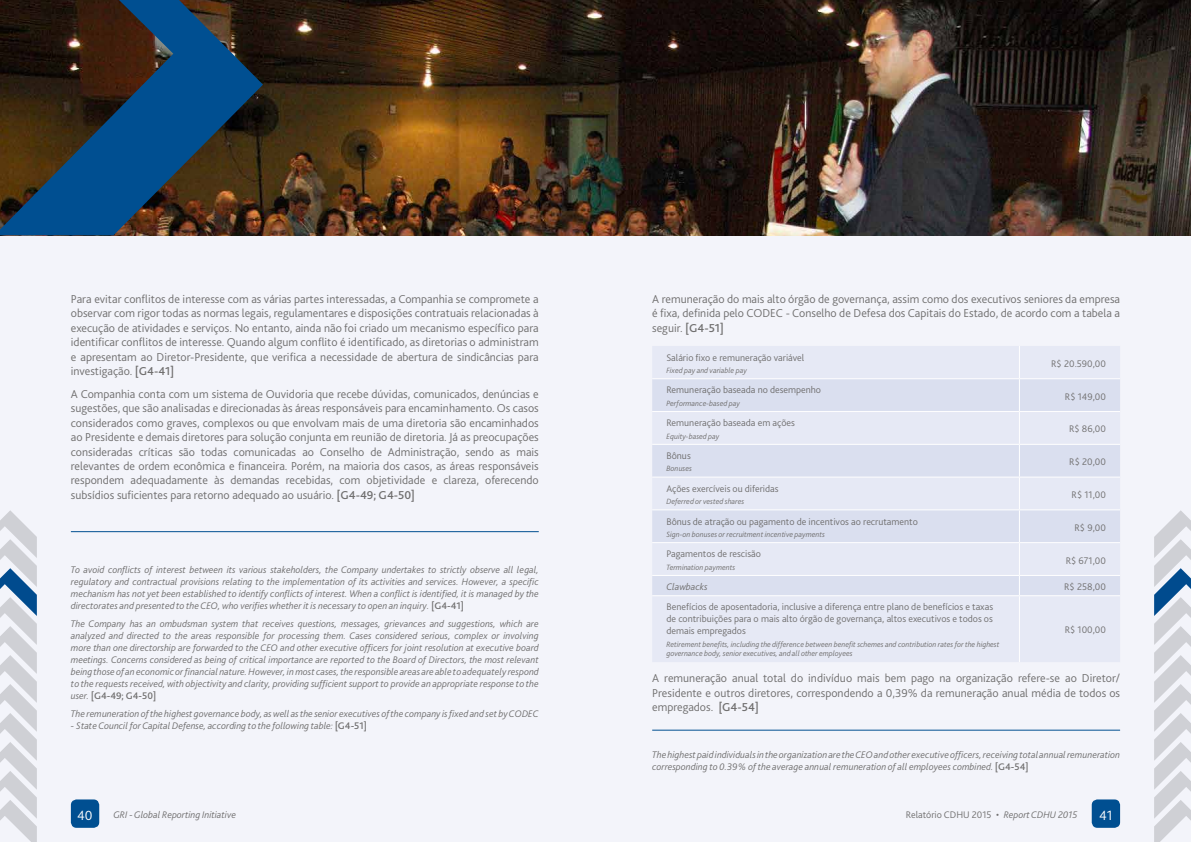
<style>
.page{position:relative;width:1191px;height:842px;background:#f3f4fa}
.page>*{position:absolute;margin:0;border:0;box-sizing:border-box;transform-origin:0 0}
.t1{font:300 14px "Bliss 2";color:#fff}
.t2{font:300 12px/14.4px "Bliss 2";color:#706f6f;text-align:justify}
.t3{font:italic 300 10px/12px "Bliss 2";color:#706f6f;text-align:justify}
.t4{font:300 10px/12px "Bliss 2";color:#706f6f;text-align:justify}
.t5{font:italic 300 8px/9.6px "Bliss 2";color:#706f6f}
.s1{font-weight:500}
.s2{font-weight:500;font-style:normal}
.s3{font-style:italic}
</style>
<div class="page">
<div style="left:71px;top:799px;width:28px;height:29px;background:#004f91;border-radius:6px"></div>
<div style="left:1091px;top:799px;width:29px;height:29px;background:#004f91;border-radius:6px"></div>
<svg style="left:1154px;top:510px;width:37px;height:332px"></svg>
<svg style="left:0;top:510px;width:37px;height:332px"></svg>
<div style="left:652px;top:346px;width:468px;height:316px;background:#e6e9f5"></div>
<svg style="left:652px;top:379px;width:468px;height:216px;fill:#dadfef"></svg>
<hr style="left:1019px;top:346px;width:1px;height:32px;background:#fff">
<hr style="left:652px;top:378px;width:367px;height:1px;background:#fff">
<hr style="left:1019px;top:378px;width:101px;height:1px;background:#fff">
<hr style="left:1019px;top:379px;width:1px;height:32px;background:#fff">
<hr style="left:652px;top:411px;width:367px;height:1px;background:#fff">
<hr style="left:1019px;top:411px;width:101px;height:1px;background:#fff">
<hr style="left:1019px;top:412px;width:1px;height:32px;background:#fff">
<hr style="left:652px;top:444px;width:367px;height:1px;background:#fff">
<hr style="left:1019px;top:444px;width:101px;height:1px;background:#fff">
<hr style="left:1019px;top:445px;width:1px;height:32px;background:#fff">
<hr style="left:652px;top:477px;width:367px;height:1px;background:#fff">
<hr style="left:1019px;top:477px;width:101px;height:1px;background:#fff">
<hr style="left:1019px;top:478px;width:1px;height:31px;background:#fff">
<hr style="left:652px;top:509px;width:367px;height:1px;background:#fff">
<hr style="left:1019px;top:509px;width:101px;height:1px;background:#fff">
<hr style="left:1019px;top:510px;width:1px;height:32px;background:#fff">
<hr style="left:652px;top:542px;width:367px;height:1px;background:#fff">
<hr style="left:1019px;top:542px;width:101px;height:1px;background:#fff">
<hr style="left:1019px;top:543px;width:1px;height:32px;background:#fff">
<hr style="left:652px;top:575px;width:367px;height:1px;background:#fff">
<hr style="left:1019px;top:575px;width:101px;height:1px;background:#fff">
<svg style="left:1019px;top:576px;width:1px;height:19px"></svg>
<hr style="left:652px;top:595px;width:367px;height:1px;background:#fff">
<hr style="left:1019px;top:595px;width:101px;height:1px;background:#fff">
<hr style="left:1019px;top:596px;width:1px;height:66px;background:#fff">
<hr style="left:71px;top:531px;width:468px;height:1px;background:#004f91">
<hr style="left:652px;top:730px;width:468px;height:1px;background:#004f91">
<img style="left:263px;top:0;width:928px;height:235px">
<svg style="left:0;top:0;width:263px;height:235px;background:#233442"></svg>
<p class="t2" style="left:71px;top:291px;width:469px">Para evitar conflitos de interesse com as várias partes interessadas, a Companhia se compromete a observar com rigor todas as normas legais, regulamentares e disposições contratuais relacionadas à execução de atividades e serviços. No entanto, ainda não foi criado um mecanismo específico para identificar conflitos de interesse. Quando algum conflito é identificado, as diretorias o administram e apresentam ao Diretor-Presidente, que verifica a necessidade de abertura de sindicâncias para investigação. <span class="s1">[G4-41]</span></p>
<p class="t2" style="left:71px;top:386px;width:469px">A Companhia conta com um sistema de Ouvidoria que recebe dúvidas, comunicados, denúncias e sugestões, que são analisadas e direcionadas às áreas responsáveis para encaminhamento. Os casos considerados como graves, complexos ou que envolvam mais de uma diretoria são encaminhados ao Presidente e demais diretores para solução conjunta em reunião de diretoria. Já as preocupações consideradas críticas são todas comunicadas ao Conselho de Administração, sendo as mais relevantes de ordem econômica e financeira. Porém, na maioria dos casos, as áreas responsáveis respondem adequadamente às demandas recebidas, com objetividade e clareza, oferecendo subsídios suficientes para retorno adequado ao usuário. <span class="s1">[G4-49; G4-50]</span></p>
<p class="t3" style="left:71px;top:564px;width:469px">To avoid conflicts of interest between its various stakeholders, the Company undertakes to strictly observe all legal, regulatory and contractual provisions relating to the implementation of its activities and services. However, a specific mechanism has not yet been established to identify conflicts of interest. When a conflict is identified, it is managed by the directorates and presented to the CEO, who verifies whether it is necessary to open an inquiry. <span class="s2">[G4-41]</span></p>
<p class="t3" style="left:71px;top:617px;width:469px">The Company has an ombudsman system that receives questions, messages, grievances and suggestions, which are analyzed and directed to the areas responsible for processing them. Cases considered serious, complex or involving more than one directorship are forwarded to the CEO and other executive officers for joint resolution at executive board meetings. Concerns considered as being of critical importance are reported to the Board of Directors, the most relevant being those of an economic or financial nature.However, in most cases, the responsible areas are able to adequately respond to the requests received, with objectivity and clarity, providing sufficient support to provide an appropriate response to the user. <span class="s2">[G4-49; G4-50]</span></p>
<p class="t3" style="left:71px;top:707px;width:469px">The remuneration of the highest governance body, as well as the senior executives of the company is fixed and set by CODEC</p>
<p class="t3" style="left:71px;top:719px;width:297px">- State Council for Capital Defense, according to the following table: <span class="s2">[G4-51]</span></p>
<p class="t2" style="left:652px;top:291px;width:469px">A remuneração do mais alto órgão de governança, assim como dos executivos seniores da empresa é fixa, definida pelo CODEC - Conselho de Defesa dos Capitais do Estado, de acordo com a tabela a seguir. <span class="s1">[G4-51]</span></p>
<p class="t4" style="left:666px;top:351px;width:139px">Salário fixo e remuneração variável</p>
<p class="t5" style="left:666px;top:365px;width:82px">Fixed pay and variable pay</p>
<p class="t4" style="left:1051px;top:357px;width:56px">R$ 20.590,00</p>
<p class="t4" style="left:666px;top:384px;width:156px">Remuneração baseada no desempenho</p>
<p class="t5" style="left:666px;top:398px;width:75px">Performance-based pay</p>
<p class="t4" style="left:1065px;top:390px;width:42px">R$ 149,00</p>
<p class="t4" style="left:666px;top:417px;width:130px">Remuneração baseada em ações</p>
<p class="t5" style="left:666px;top:431px;width:55px">Equity-based pay</p>
<p class="t4" style="left:1069px;top:423px;width:38px">R$ 86,00</p>
<p class="t4" style="left:666px;top:449px;width:26px">Bônus</p>
<p class="t5" style="left:666px;top:464px;width:27px">Bonuses</p>
<p class="t4" style="left:1069px;top:456px;width:38px">R$ 20,00</p>
<p class="t4" style="left:666px;top:482px;width:114px">Ações exercíveis ou diferidas</p>
<p class="t5" style="left:666px;top:496px;width:79px">Deferred or vested shares</p>
<p class="t4" style="left:1071px;top:488px;width:36px">R$ 11,00</p>
<p class="t4" style="left:666px;top:515px;width:253px">Bônus de atração ou pagamento de incentivos ao recrutamento</p>
<p class="t5" style="left:666px;top:529px;width:160px">Sign-on bonuses or recruitment incentive payments</p>
<p class="t4" style="left:1074px;top:521px;width:33px">R$ 9,00</p>
<p class="t4" style="left:666px;top:548px;width:96px">Pagamentos de rescisão</p>
<p class="t5" style="left:666px;top:562px;width:70px">Termination payments</p>
<p class="t4" style="left:1065px;top:554px;width:42px">R$ 671,00</p>
<p class="t3" style="left:666px;top:580px;width:43px">Clawbacks</p>
<p class="t4" style="left:1064px;top:580px;width:43px">R$ 258,00</p>
<p class="t4" style="left:666px;top:601px;width:328px">Benefícios de aposentadoria, inclusive a diferença entre plano de benefícios e taxas de contribuições para o mais alto órgão de governança, altos executivos e todos os demais empregados</p>
<p class="t5" style="left:666px;top:639px;width:334px">Retirement benefits, including the difference between benefit schemes and contribution rates for the highest governance body, senior executives, and all other employees</p>
<p class="t4" style="left:1064px;top:624px;width:43px">R$ 100,00</p>
<p class="t2" style="left:652px;top:671px;width:469px">A remuneração anual total do indivíduo mais bem pago na organização refere-se ao Diretor/ Presidente e outros diretores, correspondendo a 0,39% da remuneração anual média de todos os empregados. <span class="s1">[G4-54]</span></p>
<p class="t3" style="left:652px;top:748px;width:469px">The highest paid individuals in the organization are the CEO and other executive officers, receiving total annual remuneration corresponding to 0.39% of the average annual remuneration of all employees combined. <span class="s2">[G4-54]</span></p>
<h1 class="t1" style="left:77px;top:807px;width:17px">40</h1>
<p class="t3" style="left:113px;top:808px;width:124px">GRI - Global Reporting Initiative</p>
<p class="t4" style="left:906px;top:808px;width:173px">Relatório CDHU 2015 • <span class="s3">Report CDHU 2015</span></p>
<h1 class="t1" style="left:1099px;top:807px;width:15px">41</h1>
</div>
